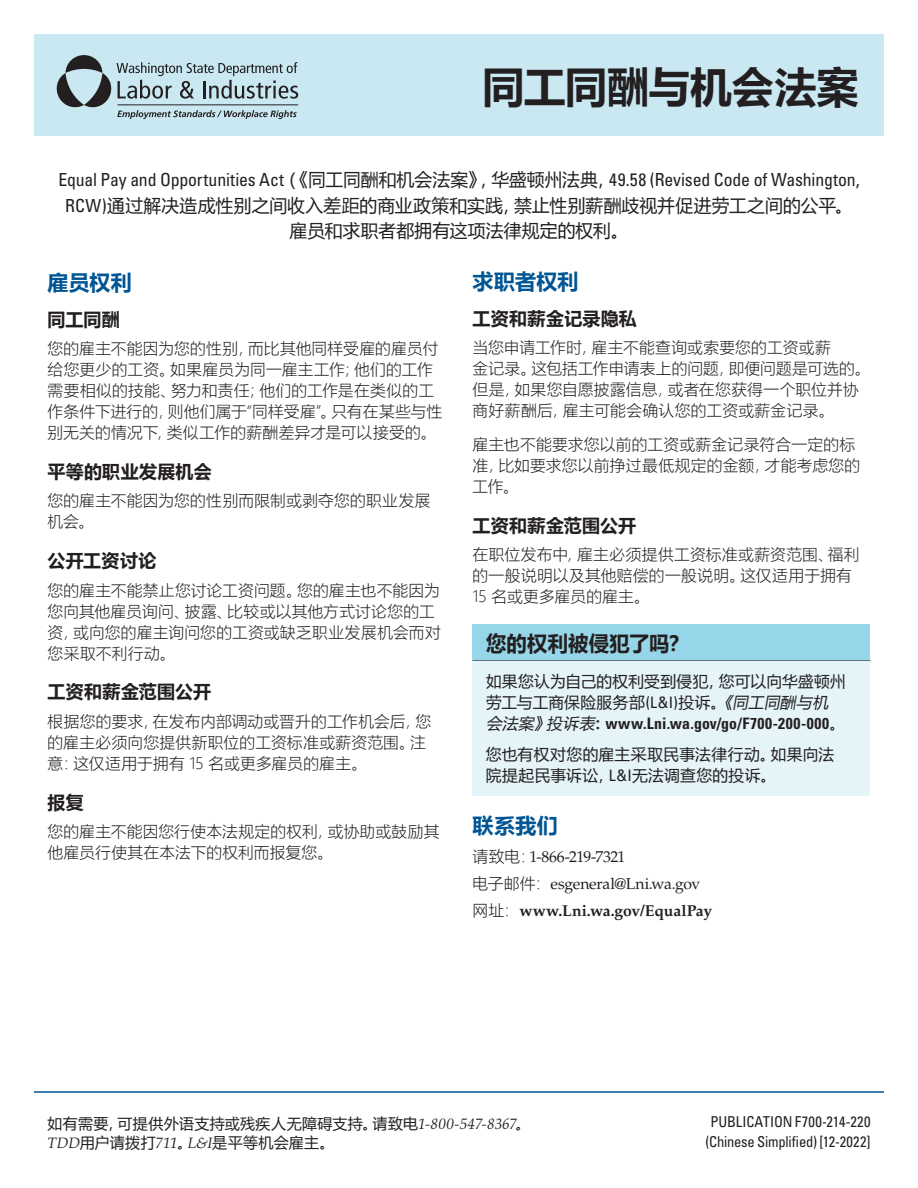
<style>
.page{position:relative;width:918px;height:1188px;background:#fff}
.page>*{position:absolute;margin:0;border:0;box-sizing:border-box;transform-origin:0 0}
.t1{font:700 42px "Microsoft Ya Hei";letter-spacing:-.005em;color:#231f20}
.Subhead_Level_1{font:700 21px "Microsoft Ya Hei";letter-spacing:.015em;color:#005594}
.Box_Header{font:700 21px "Microsoft Ya Hei";letter-spacing:.01em;color:#231f20}
.Intro_Paragraph{font:18px/25.5px "Microsoft Ya Hei";letter-spacing:.005em;color:#231f20;text-align:center}
.Subhead_Level_2{font:700 18px "Microsoft Ya Hei";letter-spacing:.015em;color:#231f20}
.Body_-_10_5{font:300 15.75px/21px "Microsoft Ya Hei";letter-spacing:.015em;color:#231f20}
.Box_Body_-_10_5{font:15.75px/21px "Microsoft Ya Hei";letter-spacing:.02em;color:#231f20}
.Body_-_10_5-2{font:700 15.75px "Palatino LT Std";letter-spacing:-.005em;color:#231f20}
.Body_-_10_5-3{font:15.75px "Palatino LT Std";letter-spacing:-.02em;color:#231f20}
.Body_-_10_5-4{font:15.75px "Palatino LT Std";letter-spacing:-.04em;color:#231f20}
.ADA_Statement{font:15px/19.5px "Microsoft Ya Hei";letter-spacing:.025em;color:#231f20}
.Publication_Number{font:condensed 15px/19.5px "Univers LT Std";letter-spacing:-.015em;color:#231f20;text-align:center}
.s1{font-family:"Univers LT Std";font-stretch:condensed}
.s2{font-style:italic}
.s3{font-weight:700}
.s4{font-family:"Univers LT Std";font-weight:700;font-stretch:condensed}
.s5{font-family:"Microsoft Ya Hei";font-weight:300}
.s6{font-family:"Palatino LT Std";font-style:italic}
</style>
<div class="page">
<div style="left:34px;top:34px;width:850px;height:102px;background:#c9e8f2"></div>
<svg style="left:57px;top:55px;width:241px;height:64px"></svg>
<div style="left:472px;top:624px;width:398px;height:37px;background:#97d6e8"></div>
<div style="left:472px;top:661px;width:398px;height:83px;background:#e4f4f8"></div>
<div style="left:472px;top:734px;width:398px;height:62px;background:#e4f4f8"></div>
<hr style="left:34px;top:1091px;width:850px;height:2px;background:#005594">
<h1 class="t1" style="left:483px;top:57px;width:377px">同工同酬与机会法案</h1>
<p class="Intro_Paragraph" style="left:58px;top:166px;width:803px"><span class="s1">Equal Pay and Opportunities Act</span>（《同工同酬和机会法案》，华盛顿州法典，<span class="s1">49.58 (Revised Code of Washington,<br>RCW)</span>通过解决造成性别之间收入差距的商业政策和实践，禁止性别薪酬歧视并促进劳工之间的公平。雇员和求职者都拥有这项法律规定的权利。</p>
<h2 class="Subhead_Level_1" style="left:48px;top:267px;width:86px">雇员权利</h2>
<h3 class="Subhead_Level_2" style="left:48px;top:307px;width:74px">同工同酬</h3>
<p class="Body_-_10_5" style="left:48px;top:338px;width:396px">您的雇主不能因为您的性别，而比其他同样受雇的雇员付给您更少的工资。如果雇员为同一雇主工作；他们的工作需要相似的技能、努力和责任；他们的工作是在类似的工作条件下进行的，则他们属于“同样受雇”。只有在某些与性别无关的情况下，类似工作的薪酬差异才是可以接受的。</p>
<h3 class="Subhead_Level_2" style="left:48px;top:459px;width:166px">平等的职业发展机会</h3>
<p class="Body_-_10_5" style="left:48px;top:490px;width:385px">您的雇主不能因为您的性别而限制或剥夺您的职业发展机会。</p>
<h3 class="Subhead_Level_2" style="left:48px;top:548px;width:110px">公开工资讨论</h3>
<p class="Body_-_10_5" style="left:48px;top:579px;width:395px">您的雇主不能禁止您讨论工资问题。您的雇主也不能因为您向其他雇员询问、披露、比较或以其他方式讨论您的工资，或向您的雇主询问您的工资或缺乏职业发展机会而对您采取不利行动。</p>
<h3 class="Subhead_Level_2" style="left:48px;top:679px;width:165px">工资和薪金范围公开</h3>
<p class="Body_-_10_5" style="left:48px;top:710px;width:385px">根据您的要求，在发布内部调动或晋升的工作机会后，您的雇主必须向您提供新职位的工资标准或薪资范围。注意：这仅适用于拥有 15 名或更多雇员的雇主。</p>
<h3 class="Subhead_Level_2" style="left:48px;top:790px;width:38px">报复</h3>
<p class="Body_-_10_5" style="left:48px;top:821px;width:394px">您的雇主不能因您行使本法规定的权利，或协助或鼓励其他雇员行使其在本法下的权利而报复您。</p>
<h2 class="Subhead_Level_1" style="left:472px;top:266px;width:108px">求职者权利</h2>
<h3 class="Subhead_Level_2" style="left:472px;top:306px;width:166px">工资和薪金记录隐私</h3>
<p class="Body_-_10_5" style="left:472px;top:337px;width:399px">当您申请工作时，雇主不能查询或索要您的工资或薪<br>金记录。这包括工作申请表上的问题，即便问题是可选的。但是，如果您自愿披露信息，或者在您获得一个职位并协商好薪酬后，雇主可能会确认您的工资或薪金记录。</p>
<p class="Body_-_10_5" style="left:472px;top:433px;width:389px">雇主也不能要求您以前的工资或薪金记录符合一定的标准，比如要求您以前挣过最低规定的金额，才能考虑您的工作。</p>
<h3 class="Subhead_Level_2" style="left:472px;top:513px;width:165px">工资和薪金范围公开</h3>
<p class="Body_-_10_5" style="left:472px;top:544px;width:389px">在职位发布中，雇主必须提供工资标准或薪资范围、福利的一般说明以及其他赔偿的一般说明。这仅适用于拥有<br>15 名或更多雇员的雇主。</p>
<h2 class="Box_Header" style="left:486px;top:629px;width:205px">您的权利被侵犯了吗？</h2>
<p class="Box_Body_-_10_5" style="left:486px;top:670px;width:361px">如果您认为自己的权利受到侵犯，您可以向华盛顿州劳工与工商保险服务部<span class="s1">(L&amp;I)</span>投诉。<span class="s2">《同工同酬与机会法案》投诉表</span><span class="s3">：</span><span class="s4">www.Lni.wa.gov/go/F700-200-000</span>。</p>
<p class="Box_Body_-_10_5" style="left:486px;top:743px;width:350px">您也有权对您的雇主采取民事法律行动。如果向法院提起民事诉讼，<span class="s1">L&amp;I</span>无法调查您的投诉。</p>
<h2 class="Subhead_Level_1" style="left:472px;top:811px;width:87px">联系我们</h2>
<p class="Body_-_10_5-4" style="left:472px;top:847px;width:154px"><span class="s5">请致电：</span>1-866-219-7321</p>
<p class="Body_-_10_5-3" style="left:472px;top:874px;width:229px"><span class="s5">电子邮件：</span>esgeneral@Lni.wa.gov</p>
<p class="Body_-_10_5-2" style="left:473px;top:901px;width:241px"><span class="s5">网址：</span>www.Lni.wa.gov/EqualPay</p>
<p class="ADA_Statement" style="left:48px;top:1113px;width:488px">如有需要，可提供外语支持或残疾人无障碍支持。请致电<span class="s6">1-800-547-8367</span><span class="s2">。<br></span><span class="s6">TDD</span>用户请拨打<span class="s6">711</span><span class="s2">。</span><span class="s6">L&amp;I</span>是平等机会雇主。</p>
<p class="Publication_Number" style="left:706px;top:1112px;width:166px">PUBLICATION F700-214-220 (Chinese Simplified) [12-2022]</p>
</div>
